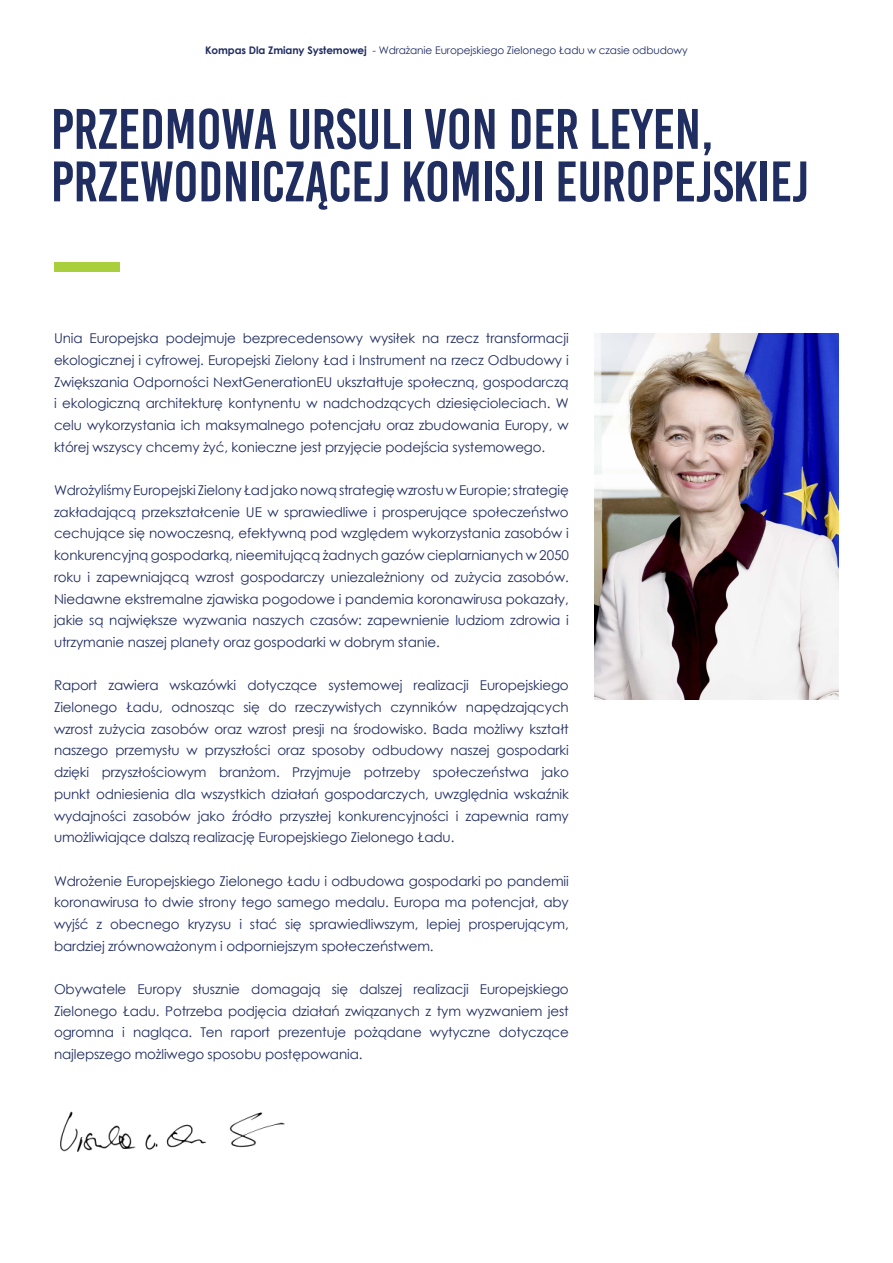
<style>
.page{position:relative;width:893px;height:1263px;background:#fff}
.page>*{position:absolute;margin:0;border:0;box-sizing:border-box;transform-origin:0 0}
.t1{font:57px/52.5px "Bebas Kai";color:#202d61}
.SYSTEMIQ_paragraph{font:13.5px/21.8px "Century Gothic";letter-spacing:-.01em;color:#202d61;text-align:justify}
.SYSTEMIQ_paragraph-2{font:10.5px "Century Gothic";letter-spacing:-.01em;color:#202d61}
.s1{font-weight:700}
</style>
<div class="page">
<div style="left:54px;top:263px;width:65px;height:9px;background:#a9cf3c"></div>
<img style="left:594px;top:333px;width:245px;height:367px">
<img style="left:60px;top:1111px;width:225px;height:41px">
<p class="SYSTEMIQ_paragraph-2" style="left:205px;top:43px;width:484px"><span class="s1">Kompas Dla Zmiany Systemowej</span> - Wdrażanie Europejskiego Zielonego Ładu w czasie odbudowy</p>
<p class="t1" style="left:51px;top:103px;width:760px">PRZEDMOWA URSULI VON DER LEYEN,<br>PRZEWODNICZĄCEJ KOMISJI EUROPEJSKIEJ</p>
<p class="SYSTEMIQ_paragraph" style="left:54px;top:327px;width:516px">Unia Europejska podejmuje bezprecedensowy wysiłek na rzecz transformacji ekologicznej i cyfrowej. Europejski Zielony Ład i Instrument na rzecz Odbudowy i Zwiększania Odporności NextGenerationEU ukształtuje społeczną, gospodarczą i ekologiczną architekturę kontynentu w nadchodzących dziesięcioleciach. W celu wykorzystania ich maksymalnego potencjału oraz zbudowania Europy, w której wszyscy chcemy żyć, konieczne jest przyjęcie podejścia systemowego.</p>
<p class="SYSTEMIQ_paragraph" style="left:54px;top:479px;width:516px">Wdrożyliśmy Europejski Zielony Ład jako nową strategię wzrostu w Europie; strategię zakładającą przekształcenie UE w sprawiedliwe i prosperujące społeczeństwo cechujące się nowoczesną, efektywną pod względem wykorzystania zasobów i konkurencyjną gospodarką, nieemitującą żadnych gazów cieplarnianych w 2050 roku i zapewniającą wzrost gospodarczy uniezależniony od zużycia zasobów.<br>Niedawne ekstremalne zjawiska pogodowe i pandemia koronawirusa pokazały, jakie są największe wyzwania naszych czasów: zapewnienie ludziom zdrowia i utrzymanie naszej planety oraz gospodarki w dobrym stanie.</p>
<p class="SYSTEMIQ_paragraph" style="left:54px;top:674px;width:516px">Raport zawiera wskazówki dotyczące systemowej realizacji Europejskiego Zielonego Ładu, odnosząc się do rzeczywistych czynników napędzających wzrost zużycia zasobów oraz wzrost presji na środowisko. Bada możliwy kształt naszego przemysłu w przyszłości oraz sposoby odbudowy naszej gospodarki dzięki przyszłościowym branżom. Przyjmuje potrzeby społeczeństwa jako punkt odniesienia dla wszystkich działań gospodarczych, uwzględnia wskaźnik wydajności zasobów jako źródło przyszłej konkurencyjności i zapewnia ramy umożliwiające dalszą realizację Europejskiego Zielonego Ładu.</p>
<p class="SYSTEMIQ_paragraph" style="left:54px;top:869px;width:516px">Wdrożenie Europejskiego Zielonego Ładu i odbudowa gospodarki po pandemii koronawirusa to dwie strony tego samego medalu. Europa ma potencjał, aby wyjść z obecnego kryzysu i stać się sprawiedliwszym, lepiej prosperującym, bardziej zrównoważonym i odporniejszym społeczeństwem.</p>
<p class="SYSTEMIQ_paragraph" style="left:54px;top:978px;width:516px">Obywatele Europy słusznie domagają się dalszej realizacji Europejskiego Zielonego Ładu. Potrzeba podjęcia działań związanych z tym wyzwaniem jest ogromna i nagląca. Ten raport prezentuje pożądane wytyczne dotyczące najlepszego możliwego sposobu postępowania.</p>
</div>
